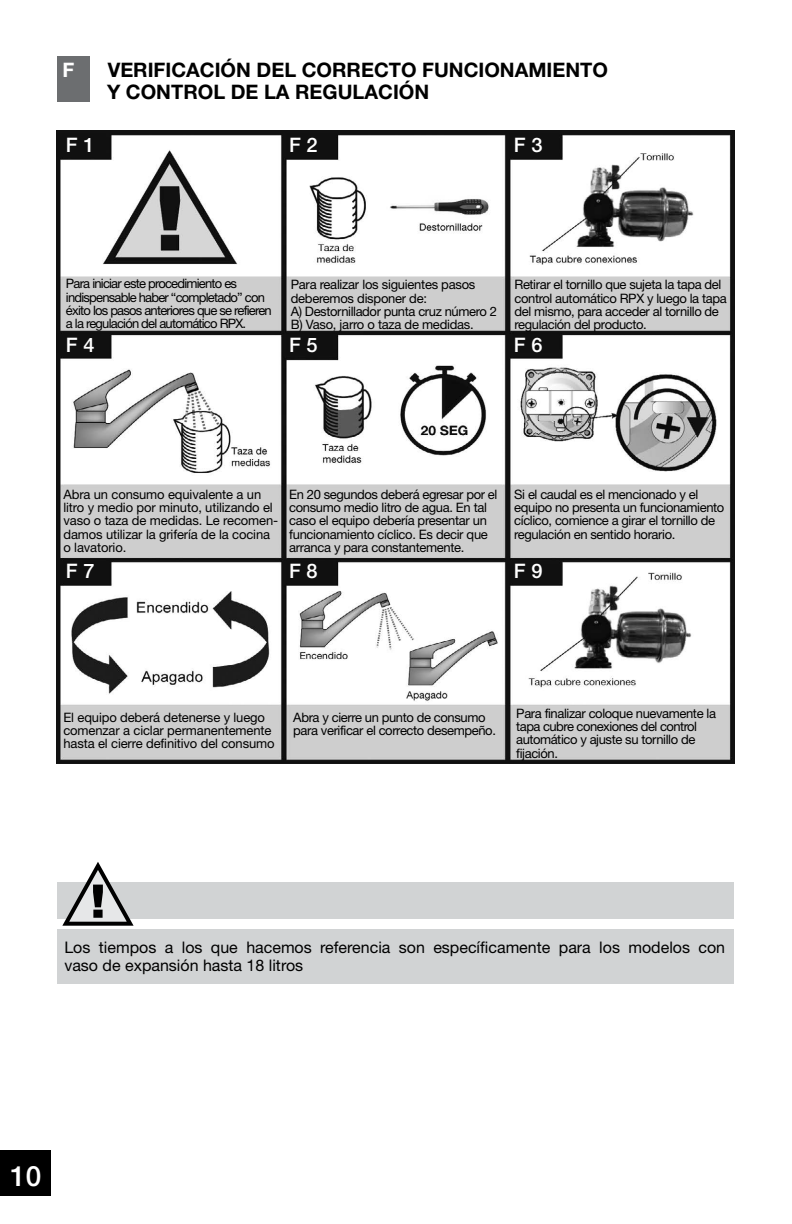
<style>
.page{position:relative;width:792px;height:1224px;background:#fff}
.page>*{position:absolute;margin:0;border:0;box-sizing:border-box;transform-origin:0 0}
.t1{font:500 28px "Helvetica Neue";color:#fff}
.t2{font:700 20px/22px "Helvetica Neue LT Std";color:#000}
.t3{font:500 20px "Helvetica Neue";color:#fff}
.t4{font:700 20px "Helvetica Neue LT Std";color:#fff}
.t5{font:16px/18px "Helvetica Neue";color:#000}
.t6{font:13px/13.2px "Helvetica Neue";letter-spacing:-.03em;color:#000}
.t7{font:13px/13.2px "Helvetica Neue";letter-spacing:-.01em;color:#000}
.t8{font:13px/13.2px "Helvetica Neue";letter-spacing:-.06em;color:#000}
</style>
<div class="page">
<div style="left:0;top:1150px;width:51px;height:46px;background:#000"></div>
<div style="left:57px;top:882px;width:677px;height:37px;background:#d1d3d4"></div>
<div style="left:57px;top:930px;width:677px;height:54px;background:#d1d3d4"></div>
<svg style="left:62px;top:862px;width:72px;height:64px"></svg>
<img style="left:57px;top:131px;width:678px;height:633px">
<div style="left:57px;top:57px;width:32px;height:45px;background:#6c6e70"></div>
<h2 class="t4" style="left:63px;top:58px;width:13px">F</h2>
<h2 class="t2" style="left:107px;top:58px;width:503px">VERIFICACIÓN DEL CORRECTO FUNCIONAMIENTO<br>Y CONTROL DE LA REGULACIÓN</h2>
<h2 class="t3" style="left:66px;top:128px;width:30px">F 1</h2>
<h2 class="t3" style="left:289px;top:128px;width:30px">F 2</h2>
<h2 class="t3" style="left:514px;top:128px;width:30px">F 3</h2>
<p class="t8" style="left:66px;top:277px;width:207px">Para iniciar este procedimiento es indispensable haber “completado” con éxito los pasos anteriores que se refieren a la regulación del automático RPX.</p>
<h2 class="t3" style="left:66px;top:329px;width:30px">F 4</h2>
<p class="t6" style="left:291px;top:278px;width:208px">Para realizar los siguientes pasos deberemos disponer de:<br>A) Destornillador punta cruz número 2<br>B) Vaso, jarro o taza de medidas.</p>
<p class="t6" style="left:515px;top:278px;width:214px">Retirar el tornillo que sujeta la tapa del control automático RPX y luego la tapa del mismo, para acceder al tornillo de regulación del producto.</p>
<h2 class="t3" style="left:289px;top:329px;width:30px">F 5</h2>
<h2 class="t3" style="left:514px;top:329px;width:30px">F 6</h2>
<p class="t7" style="left:63px;top:488px;width:216px">Abra un consumo equivalente a un litro y medio por minuto, utilizando el vaso o taza de medidas. Le recomen&shy;damos utilizar la grifería de la cocina o lavatorio.</p>
<h2 class="t3" style="left:66px;top:555px;width:30px">F 7</h2>
<p class="t6" style="left:289px;top:488px;width:210px">En 20 segundos deberá egresar por el consumo medio litro de agua. En tal caso el equipo debería presentar un funcionamiento cíclico. Es decir que arranca y para constantemente.</p>
<h2 class="t3" style="left:289px;top:555px;width:30px">F 8</h2>
<p class="t6" style="left:514px;top:488px;width:212px">Si el caudal es el mencionado y el equipo no presenta un funcionamiento cíclico, comience a girar el tornillo de regulación en sentido horario.</p>
<h2 class="t3" style="left:514px;top:555px;width:30px">F 9</h2>
<p class="t7" style="left:63px;top:710px;width:213px">El equipo deberá detenerse y luego comenzar a ciclar permanentemente hasta el cierre definitivo del consumo</p>
<p class="t6" style="left:293px;top:710px;width:204px">Abra y cierre un punto de consumo para verificar el correcto desempeño.</p>
<p class="t6" style="left:516px;top:706px;width:201px">Para finalizar coloque nuevamente la tapa cubre conexiones del control automático y ajuste su tornillo de fijación.</p>
<p class="t5" style="left:64px;top:938px;width:662px">Los tiempos a los que hacemos referencia son específicamente para los modelos con vaso de expansión hasta 18 litros</p>
<h1 class="t1" style="left:10px;top:1154px;width:33px">10</h1>
</div>
